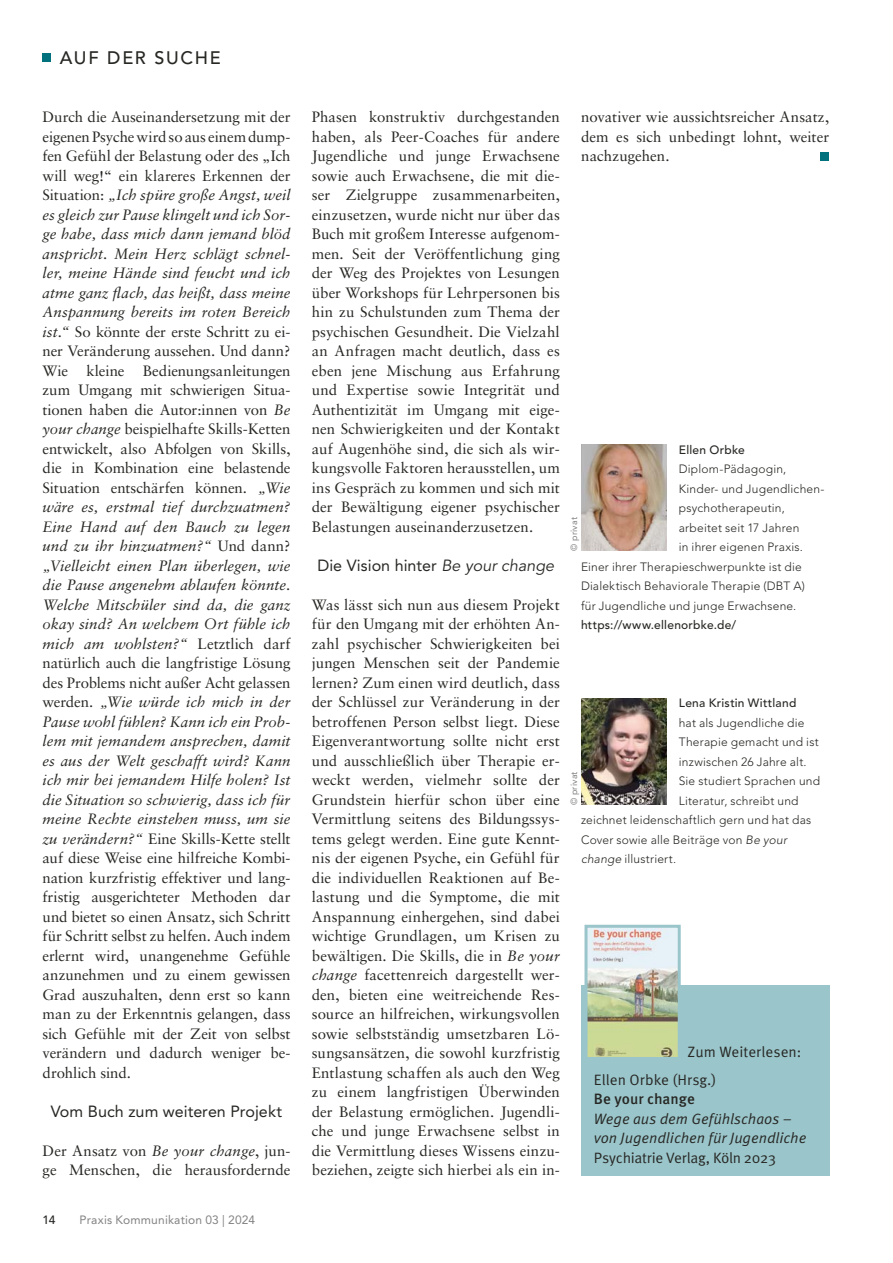
<style>
.page{position:relative;width:893px;height:1263px;background:#fff}
.page>*{position:absolute;margin:0;border:0;box-sizing:border-box;transform-origin:0 0}
.t1{font:500 18px "Avenir LT Std";letter-spacing:.095em;color:#272724}
.t2{font:16.2px "Avenir LT Std";color:#272724}
.t3{font:15px/19.5px "Sabon LT Std";color:#272724;text-align:justify}
.t4{font:italic 15px/19.5px "Sabon LT Pro";letter-spacing:.005em;color:#272724;text-align:justify}
.t5{font:italic 15px/19.5px "Meta Pro";color:#272724}
.t6{font:15px/28px "Meta Pro";color:#272724}
.t7{font:15px "Meta Pro";letter-spacing:-.02em;color:#272724}
.t8{font:500 15px "Meta Pro";color:#272724}
.t9{font:300 12px "Avenir LT Std";letter-spacing:.015em;color:#272724}
.t10{font:500 12px "Avenir LT Std";letter-spacing:.02em;color:#272724}
.t11{font:12px "Avenir LT Std";letter-spacing:.015em;color:#838282}
.t12{font:9px "Avenir LT Std";letter-spacing:.015em;color:#838282}
.s1{font-family:"Sabon LT Std";font-style:normal}
.s2{font-family:"Sabon LT Pro";font-style:italic}
.s3{font-family:"Avenir";font-style:italic}
</style>
<div class="page">
<div style="left:43px;top:53px;width:8px;height:9px;background:#00717d"></div>
<div style="left:820px;top:152px;width:9px;height:9px;background:#00717d"></div>
<img style="left:581px;top:444px;width:85px;height:107px">
<div style="left:581px;top:985px;width:248px;height:190px;background:#9ac5ca"></div>
<img style="left:584px;top:924px;width:97px;height:133px">
<img style="left:581px;top:698px;width:85px;height:107px">
<p class="t1" style="left:60px;top:49px;width:162px">AUF DER SUCHE</p>
<p class="t3" style="left:43px;top:108px;width:250px">Durch die Auseinandersetzung mit der eigenen Psyche wird so aus einem dump&shy;fen Gefühl der Belastung oder des „Ich will weg!“ ein klareres Erkennen der</p>
<p class="t4" style="left:43px;top:186px;width:250px"><span class="s1">Situation:</span> „Ich spüre große Angst, weil es gleich zur Pause klingelt und ich Sor&shy;ge habe, dass mich dann jemand blöd anspricht. Mein Herz schlägt schnel&shy;ler, meine Hände sind feucht und ich atme ganz flach, das heißt, dass meine Anspannung bereits im roten Bereich</p>
<p class="t3" style="left:43px;top:323px;width:250px"><span class="s2">ist.“</span> So könnte der erste Schritt zu ei&shy;ner Veränderung aussehen. Und dann?<br>Wie kleine Bedienungsanleitungen zum Umgang mit schwierigen Situa&shy;tionen haben die Autor:innen von <span class="s2">Be your change</span> beispielhafte Skills-Ketten entwickelt, also Abfolgen von Skills, die in Kombination eine belastende Situation entschärfen können. <span class="s2">„Wie</span></p>
<p class="t4" style="left:43px;top:498px;width:250px">wäre es, erstmal tief durchzuatmen?<br>Eine Hand auf den Bauch zu legen und zu ihr hinzuatmen?“ <span class="s1">Und dann? </span>„Vielleicht einen Plan überlegen, wie die Pause angenehm ablaufen könnte.<br>Welche Mitschüler sind da, die ganz okay sind? An welchem Ort fühle ich mich am wohlsten?“ <span class="s1">Letztlich darf</span></p>
<p class="t3" style="left:43px;top:654px;width:250px">natürlich auch die langfristige Lösung des Problems nicht außer Acht gelassen</p>
<p class="t4" style="left:43px;top:693px;width:250px"><span class="s1">werden.</span> „Wie würde ich mich in der Pause wohl fühlen? Kann ich ein Prob&shy;lem mit jemandem ansprechen, damit es aus der Welt geschafft wird? Kann ich mir bei jemandem Hilfe holen? Ist die Situation so schwierig, dass ich für meine Rechte einstehen muss, um sie</p>
<p class="t3" style="left:43px;top:830px;width:250px"><span class="s2">zu verändern?“</span> Eine Skills-Kette stellt auf diese Weise eine hilfreiche Kombi&shy;nation kurzfristig effektiver und lang&shy;fristig ausgerichteter Methoden dar und bietet so einen Ansatz, sich Schritt für Schritt selbst zu helfen. Auch indem erlernt wird, unangenehme Gefühle anzunehmen und zu einem gewissen Grad auszuhalten, denn erst so kann man zu der Erkenntnis gelangen, dass sich Gefühle mit der Zeit von selbst verändern und dadurch weniger be&shy;drohlich sind.</p>
<p class="t2" style="left:51px;top:1103px;width:233px">Vom Buch zum weiteren Projekt</p>
<p class="t3" style="left:43px;top:1142px;width:250px">Der Ansatz von <span class="s2">Be your change</span>, jun&shy;ge Menschen, die herausfordernde</p>
<p class="t10" style="left:43px;top:1213px;width:14px">14</p>
<p class="t11" style="left:80px;top:1213px;width:177px">Praxis Kommunikation 03 | 2024</p>
<p class="t3" style="left:312px;top:108px;width:250px">Phasen konstruktiv durchgestanden haben, als Peer-Coaches für andere Jugendliche und junge Erwachsene sowie auch Erwachsene, die mit die&shy;ser Zielgruppe zusammenarbeiten, einzusetzen, wurde nicht nur über das Buch mit großem Interesse aufgenom&shy;men. Seit der Veröffentlichung ging der Weg des Projektes von Lesungen über Workshops für Lehrpersonen bis hin zu Schulstunden zum Thema der psychischen Gesundheit. Die Vielzahl an Anfragen macht deutlich, dass es eben jene Mischung aus Erfahrung und Expertise sowie Integrität und Authentizität im Umgang mit eige&shy;nen Schwierigkeiten und der Kontakt auf Augenhöhe sind, die sich als wir&shy;kungsvolle Faktoren herausstellen, um ins Gespräch zu kommen und sich mit der Bewältigung eigener psychischer Belastungen auseinanderzusetzen.</p>
<p class="t2" style="left:317px;top:557px;width:238px">Die Vision hinter <span class="s3">Be your change</span></p>
<p class="t3" style="left:312px;top:596px;width:250px">Was lässt sich nun aus diesem Projekt für den Umgang mit der erhöhten An&shy;zahl psychischer Schwierigkeiten bei jungen Menschen seit der Pandemie lernen? Zum einen wird deutlich, dass der Schlüssel zur Veränderung in der betroffenen Person selbst liegt. Diese Eigenverantwortung sollte nicht erst und ausschließlich über Therapie er&shy;weckt werden, vielmehr sollte der Grundstein hierfür schon über eine Vermittlung seitens des Bildungssys&shy;tems gelegt werden. Eine gute Kennt&shy;nis der eigenen Psyche, ein Gefühl für die individuellen Reaktionen auf Be&shy;lastung und die Symptome, die mit Anspannung einhergehen, sind dabei wichtige Grundlagen, um Krisen zu bewältigen. Die Skills, die in <span class="s2">Be your change</span> facettenreich dargestellt wer&shy;den, bieten eine weitreichende Res&shy;source an hilfreichen, wirkungsvollen sowie selbstständig umsetzbaren Lö&shy;sungsansätzen, die sowohl kurzfristig Entlastung schaffen als auch den Weg zu einem langfristigen Überwinden der Belastung ermöglichen. Jugendli&shy;che und junge Erwachsene selbst in die Vermittlung dieses Wissens einzu&shy;beziehen, zeigte sich hierbei als ein in-</p>
<p class="t3" style="left:581px;top:108px;width:250px">novativer wie aussichtsreicher Ansatz, dem es sich unbedingt lohnt, weiter nachzugehen.</p>
<p class="t10" style="left:679px;top:444px;width:68px">Ellen Orbke</p>
<p class="t9" style="left:679px;top:463px;width:109px">Diplom-Pädagogin,</p>
<p class="t9" style="left:679px;top:483px;width:147px">Kinder- und Jugendlichen-</p>
<p class="t9" style="left:679px;top:502px;width:107px">psychotherapeutin,</p>
<p class="t9" style="left:679px;top:522px;width:122px">arbeitet seit 17 Jahren</p>
<p class="t9" style="left:679px;top:541px;width:126px">in ihrer eigenen Praxis.</p>
<p class="t9" style="left:581px;top:561px;width:222px">Einer ihrer Therapie schwerpunkte ist die</p>
<p class="t9" style="left:581px;top:580px;width:226px">Dialektisch Behaviorale Therapie (DBT A)</p>
<p class="t9" style="left:581px;top:600px;width:217px">für Jugendliche und junge Erwachsene.</p>
<p class="t10" style="left:581px;top:619px;width:157px">https://www.ellenorbke.de/</p>
<p class="t12" style="left:570px;top:551px;width:35px;rotate:-90deg">© privat</p>
<p class="t10" style="left:679px;top:697px;width:119px">Lena Kristin Wittland</p>
<p class="t9" style="left:679px;top:717px;width:127px">hat als Jugendliche die</p>
<p class="t9" style="left:679px;top:736px;width:142px">Therapie gemacht und ist</p>
<p class="t9" style="left:679px;top:756px;width:129px">inzwischen 26 Jahre alt.</p>
<p class="t9" style="left:679px;top:775px;width:143px">Sie studiert Sprachen und</p>
<p class="t9" style="left:679px;top:795px;width:121px">Literatur, schreibt und</p>
<p class="t9" style="left:581px;top:814px;width:232px">zeichnet leidenschaftlich gern und hat das</p>
<p class="t9" style="left:581px;top:834px;width:208px">Cover sowie alle Beiträge von <span class="s3">Be your</span></p>
<p class="t9" style="left:581px;top:853px;width:97px"><span class="s3">change</span> illustriert.</p>
<p class="t12" style="left:570px;top:805px;width:35px;rotate:-90deg">© privat</p>
<p class="t6" style="left:594px;top:1039px;width:209px;text-indent:94px">Zum Weiterlesen:<br>Ellen Orbke (Hrsg.)</p>
<p class="t8" style="left:594px;top:1093px;width:103px">Be your change</p>
<p class="t5" style="left:594px;top:1110px;width:214px">Wege aus dem Gefühlschaos – von Jugendlichen für Jugendliche</p>
<p class="t7" style="left:594px;top:1152px;width:183px">Psychiatrie Verlag, Köln 2023</p>
</div>
